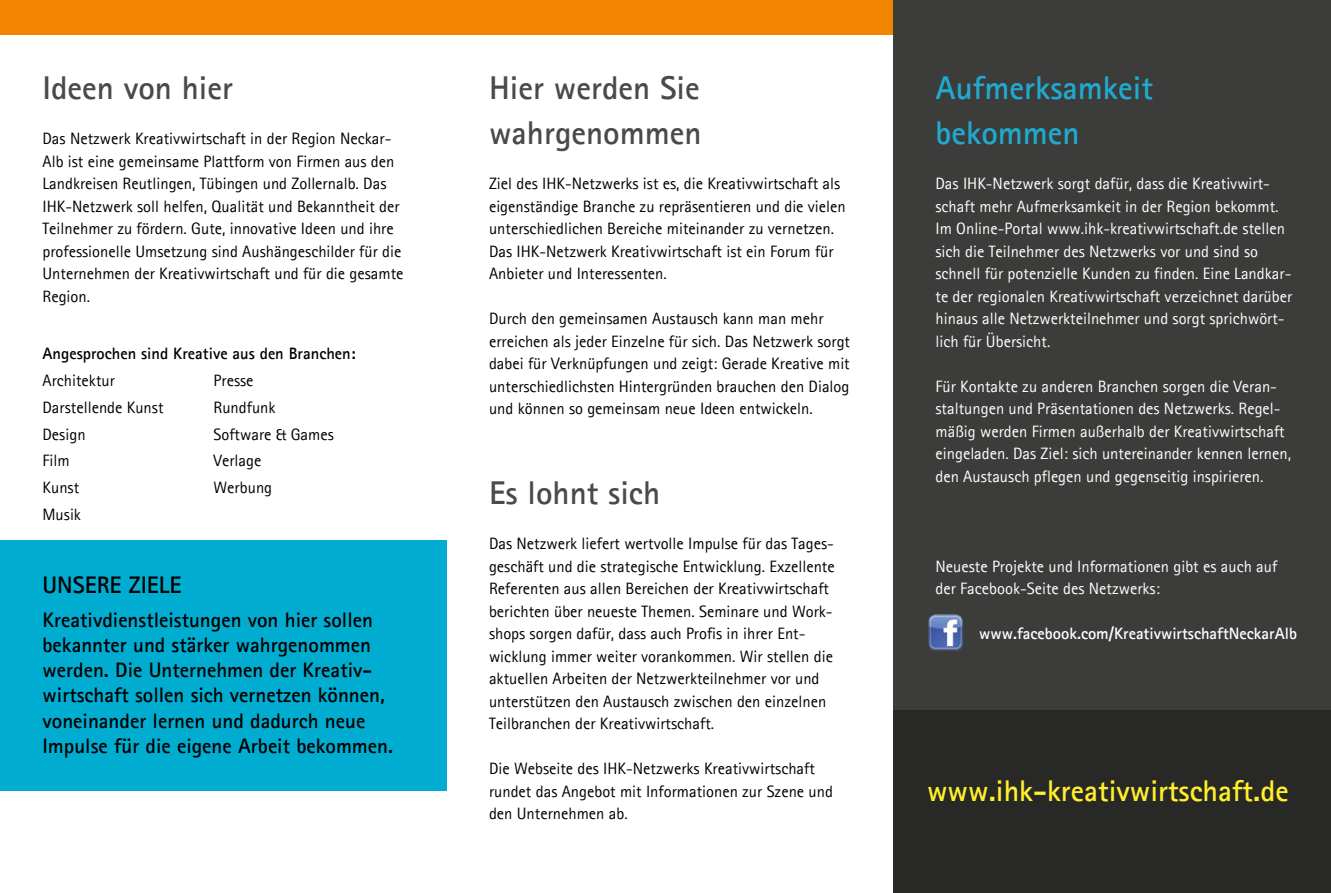
<style>
.page{position:relative;width:1331px;height:893px;background:#fff}
.page>*{position:absolute;margin:0;border:0;box-sizing:border-box;transform-origin:0 0}
.t1{font:700 33px/45px "Agfa Rotis Sans Serif";color:#4a4a49}
.t2{font:700 33px/45px "Agfa Rotis Sans Serif";color:#1faace}
.t3{font:700 30px "Agfa Rotis Sans Serif";color:#ffef2c}
.t4{font:700 24px "Agfa Rotis Sans Serif";color:#000}
.t5{font:700 21px/25.2px "Agfa Rotis Sans Serif";color:#000}
.t6{font:16.5px/22.5px "Agfa Rotis Sans Serif";color:#000}
.t7{font:16.5px/22.5px "Agfa Rotis Sans Serif";color:#fff}
.t8{font:700 16.5px "Agfa Rotis Sans Serif";color:#fff}
.t9{font:700 16.5px "Agfa Rotis Sans Serif";color:#000}
</style>
<div class="page">
<div style="left:0;top:0;width:893px;height:34px;background:#f18500"></div>
<div style="left:0;top:540px;width:446px;height:251px;background:#00add1"></div>
<div style="left:893px;top:0;width:438px;height:718px;background:#3c3c3b"></div>
<div style="left:893px;top:711px;width:438px;height:182px;background:#282827"></div>
<img style="left:928px;top:614px;width:35px;height:37px">
<h1 class="t1" style="left:43px;top:65px;width:192px">Ideen von hier</h1>
<p class="t6" style="left:43px;top:127px;width:363px">Das Netzwerk Kreativwirtschaft in der Region Neckar-Alb ist eine gemeinsame Plattform von Firmen aus den Landkreisen Reutlingen, Tübingen und Zollernalb. Das IHK-Netzwerk soll helfen, Qualität und Bekanntheit der Teilnehmer zu fördern. Gute, innovative Ideen und ihre professionelle Umsetzung sind Aushängeschilder für die Unternehmen der Kreativwirtschaft und für die gesamte Region.</p>
<p class="t9" style="left:43px;top:343px;width:315px">Angesprochen sind Kreative aus den Branchen:</p>
<p class="t6" style="left:43px;top:369px;width:74px">Architektur</p>
<p class="t6" style="left:214px;top:369px;width:41px">Presse</p>
<p class="t6" style="left:43px;top:396px;width:122px">Darstellende Kunst</p>
<p class="t6" style="left:214px;top:396px;width:64px">Rundfunk</p>
<p class="t6" style="left:43px;top:422px;width:45px">Design</p>
<p class="t6" style="left:214px;top:422px;width:122px">Software &amp; Games</p>
<p class="t6" style="left:43px;top:449px;width:29px">Film</p>
<p class="t6" style="left:214px;top:449px;width:49px">Verlage</p>
<p class="t6" style="left:43px;top:476px;width:38px">Kunst</p>
<p class="t6" style="left:214px;top:476px;width:60px">Werbung</p>
<p class="t6" style="left:43px;top:503px;width:40px">Musik</p>
<h3 class="t4" style="left:43px;top:570px;width:141px">UNSERE ZIELE</h3>
<p class="t5" style="left:43px;top:607px;width:352px">Kreativdienstleistungen von hier sollen bekannter und stärker wahrgenommen werden. Die Unternehmen der Kreativ&shy;wirtschaft sollen sich vernetzen können, voneinander lernen und dadurch neue Impulse für die eigene Arbeit bekommen.</p>
<h1 class="t1" style="left:489px;top:65px;width:214px">Hier werden Sie wahrgenommen</h1>
<p class="t6" style="left:489px;top:172px;width:358px">Ziel des IHK-Netzwerks ist es, die Kreativwirtschaft als eigenständige Branche zu repräsentieren und die vielen unterschiedlichen Bereiche miteinander zu vernetzen.<br>Das IHK-Netzwerk Kreativwirtschaft ist ein Forum für Anbieter und Interessenten.</p>
<p class="t6" style="left:489px;top:307px;width:363px">Durch den gemeinsamen Austausch kann man mehr erreichen als jeder Einzelne für sich. Das Netzwerk sorgt dabei für Verknüpfungen und zeigt: Gerade Kreative mit unterschiedlichsten Hintergründen brauchen den Dialog und können so gemeinsam neue Ideen entwickeln.</p>
<h1 class="t1" style="left:489px;top:470px;width:173px">Es lohnt sich</h1>
<p class="t6" style="left:489px;top:532px;width:347px">Das Netzwerk liefert wertvolle Impulse für das Tages&shy;geschäft und die strategische Entwicklung. Exzellente Referenten aus allen Bereichen der Kreativwirtschaft berichten über neueste Themen. Seminare und Work&shy;shops sorgen dafür, dass auch Profis in ihrer Ent&shy;wicklung immer weiter vorankommen. Wir stellen die aktuellen Arbeiten der Netzwerkteilnehmer vor und unterstützen den Austausch zwischen den einzelnen Teilbranchen der Kreativwirtschaft.</p>
<p class="t6" style="left:489px;top:757px;width:345px">Die Webseite des IHK-Netzwerks Kreativwirtschaft rundet das Angebot mit Informationen zur Szene und den Unternehmen ab.</p>
<h1 class="t2" style="left:935px;top:65px;width:219px">Aufmerksamkeit bekommen</h1>
<p class="t7" style="left:935px;top:172px;width:358px">Das IHK-Netzwerk sorgt dafür, dass die Kreativwirt&shy;schaft mehr Aufmerksamkeit in der Region bekommt.<br>Im Online-Portal www.ihk-kreativwirtschaft.de stellen sich die Teilnehmer des Netzwerks vor und sind so schnell für potenzielle Kunden zu finden. Eine Landkar&shy;te der regionalen Kreativwirtschaft verzeichnet darüber hinaus alle Netzwerkteilnehmer und sorgt sprichwört&shy;lich für Übersicht.</p>
<p class="t7" style="left:935px;top:374px;width:357px">Für Kontakte zu anderen Branchen sorgen die Veran&shy;staltungen und Präsentationen des Netzwerks. Regel&shy;mäßig werden Firmen außerhalb der Kreativwirtschaft eingeladen. Das Ziel: sich untereinander kennen lernen, den Austausch pflegen und gegenseitig inspirieren.</p>
<p class="t7" style="left:935px;top:554px;width:343px">Neueste Projekte und Informationen gibt es auch auf der Facebook-Seite des Netzwerks:</p>
<p class="t8" style="left:979px;top:623px;width:319px">www.facebook.com/KreativwirtschaftNeckarAlb</p>
<h2 class="t3" style="left:927px;top:772px;width:363px">www.ihk-kreativwirtschaft.de</h2>
</div>
